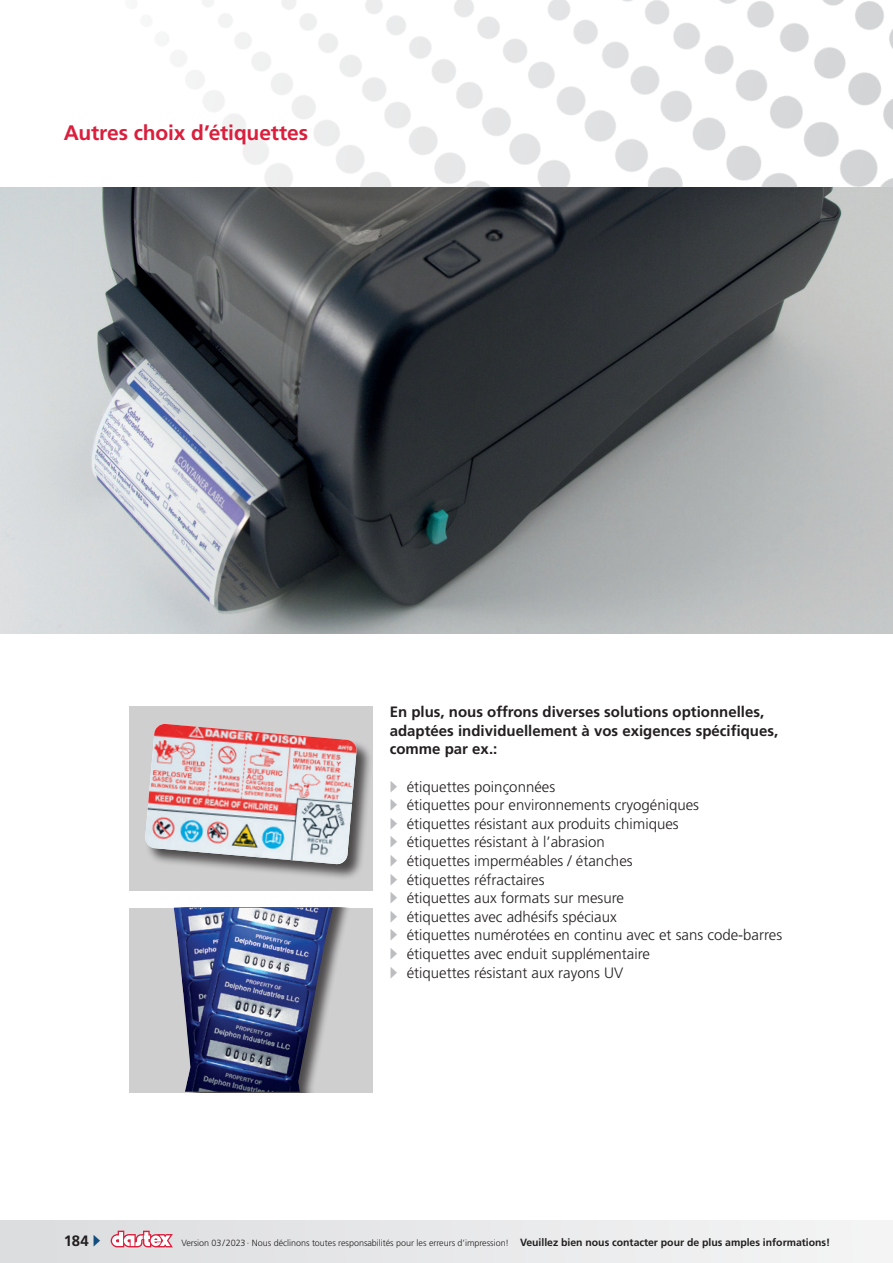
<style>
.page{position:relative;width:893px;height:1263px;background:#fff}
.page>*{position:absolute;margin:0;border:0;box-sizing:border-box;transform-origin:0 0}
.t1{font:700 21px "Frutiger LT Std";letter-spacing:-.01em;color:#da1f3d}
.t2{font:300 15px/18.6px "Frutiger LT Std";color:#231f20}
.t3{font:700 15px/18.6px "Frutiger LT Std";color:#231f20}
.t4{font:300 9px "Frutiger LT Std";letter-spacing:-.005em;color:#231f20}
.s1{color:#bcbdc0}
.s2{color:#134d7e}
.s3{font-weight:700;font-size:10.5px}
</style>
<div class="page">
<div style="left:0;top:1220px;width:893px;height:43px;background:#e8e9ea"></div>
<svg style="left:111px;top:1230px;width:62px;height:17px"></svg>
<div style="left:129px;top:706px;width:244px;height:185px;background:#cfcfcf"></div>
<div style="left:129px;top:908px;width:244px;height:184px;background:#cfcfcf"></div>
<img style="left:174px;top:908px;width:159px;height:184px">
<div style="left:145px;top:724px;width:228px;height:157px;background:#231f20;opacity:.75"></div>
<img style="left:145px;top:724px;width:212px;height:140px">
<img style="left:0;top:187px;width:893px;height:447px">
<img style="left:175px;top:0;width:718px;height:187px">
<h1 class="t1" style="left:64px;top:120px;width:246px">Autres choix d’étiquettes</h1>
<p class="t3" style="left:390px;top:703px;width:390px">En plus, nous offrons diverses solutions optionnelles, adaptées individuellement à vos exigences spécifiques, comme par ex.:</p>
<p class="t2" style="left:390px;top:777px;width:394px"><span class="s1">▶</span> étiquettes poinçonnées<br><span class="s1">▶</span> étiquettes pour environnements cryogéniques<br><span class="s1">▶</span> étiquettes résistant aux produits chimiques<br><span class="s1">▶</span> étiquettes résistant à l’abrasion<br><span class="s1">▶</span> étiquettes imperméables / étanches<br><span class="s1">▶</span> étiquettes réfractaires<br><span class="s1">▶</span> étiquettes aux formats sur mesure<br><span class="s1">▶</span> étiquettes avec adhésifs spéciaux<br><span class="s1">▶</span> étiquettes numérotées en continu avec et sans code-barres <span class="s1">▶</span> étiquettes avec enduit supplémentaire<br><span class="s1">▶</span> étiquettes résistant aux rayons UV</p>
<p class="t3" style="left:64px;top:1231px;width:39px">184 <span class="s2">▶</span></p>
<p class="t4" style="left:181px;top:1237px;width:650px">Version 03/2023 · Nous déclinons toutes responsabilités pour les erreurs d’impression! <span class="s3">Veuillez bien nous contacter pour de plus amples informations!</span></p>
</div>
